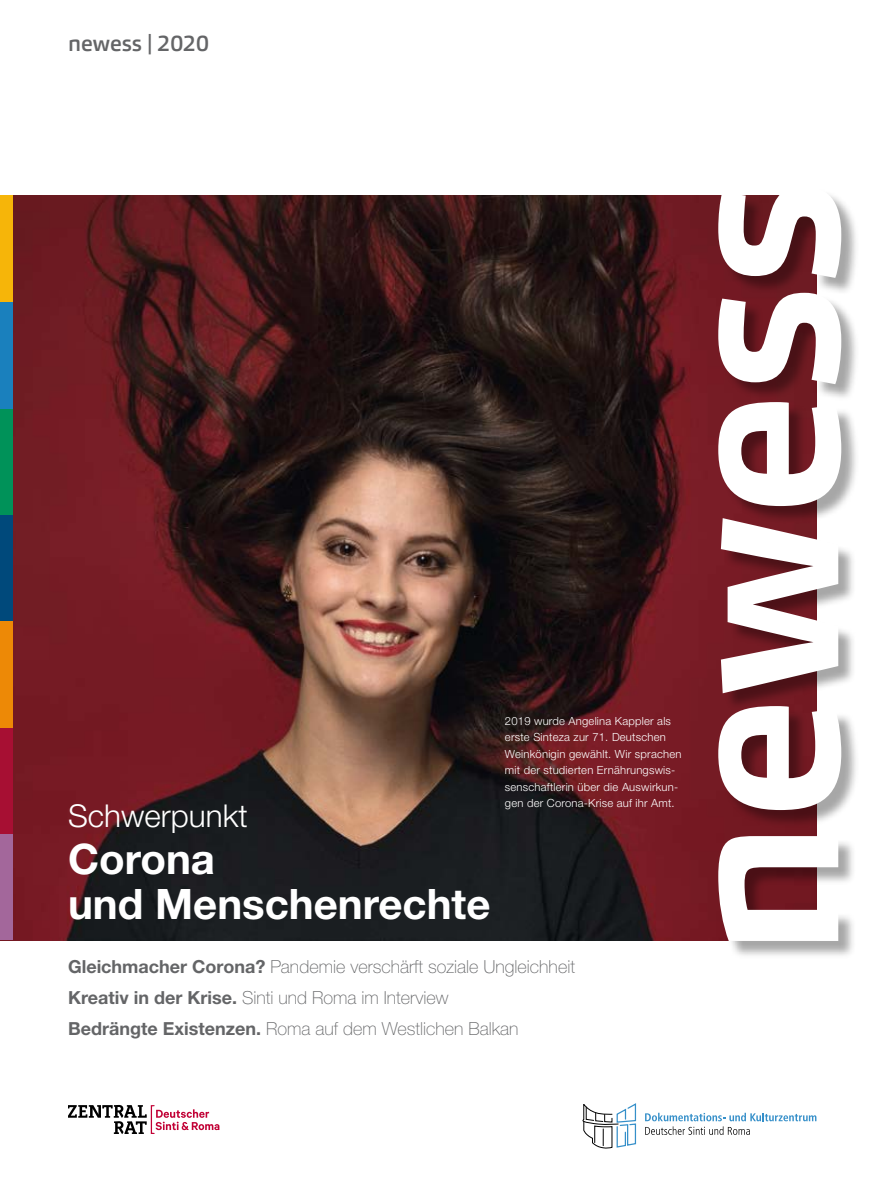
<style>
.page{position:relative;width:893px;height:1191px;background:#fff}
.page>*{position:absolute;margin:0;border:0;box-sizing:border-box;transform-origin:0 0}
._1_Verband_name{font:700 232.5px "Carnac";color:#fff}
._1_Verband_name-2{font:700 42px/45px "Helvetica Neue LT";color:#fff}
._1_Verband_name-3{font:300 31.5px "Helvetica Neue LT";color:#fff}
._1_Verband_name-4{font:500 22.5px "Carnac";color:#646567}
._1_Verband_name-5{font:100 18px "Helvetica Neue LT";color:#646567}
._5_Bu{font:300 11.25px/16.5px "Helvetica Neue LT";letter-spacing:.02em;color:#fff}
.s1{font-weight:700}
</style>
<div class="page">
<img style="left:13px;top:196px;width:708px;height:744px">
<div style="left:0;top:833px;width:13px;height:107px;background:#a3679b"></div>
<div style="left:0;top:727px;width:13px;height:106px;background:#a70f33"></div>
<div style="left:0;top:621px;width:13px;height:106px;background:#ed8906"></div>
<div style="left:0;top:514px;width:13px;height:107px;background:#00497b"></div>
<div style="left:0;top:408px;width:13px;height:106px;background:#009259"></div>
<div style="left:0;top:302px;width:13px;height:106px;background:#1a80bd"></div>
<div style="left:0;top:196px;width:13px;height:106px;background:#f6b509"></div>
<div style="left:721px;top:189px;width:139px;height:770px;background:#000;opacity:.35"></div>
<svg style="left:583px;top:1103px;width:54px;height:45px"></svg>
<svg style="left:645px;top:1112px;width:171px;height:22px"></svg>
<svg style="left:68px;top:1105px;width:151px;height:29px"></svg>
<p class="_1_Verband_name-4" style="left:68px;top:29px;width:143px">newess | 2020</p>
<p class="_1_Verband_name-3" style="left:68px;top:796px;width:181px">Schwerpunkt</p>
<p class="_1_Verband_name-2" style="left:68px;top:835px;width:424px">Corona<br>und Menschenrechte</p>
<p class="_5_Bu" style="left:505px;top:712px;width:178px">2019 wurde Angelina Kappler als erste Sinteza zur 71. Deutschen Weinkönigin gewählt. Wir sprachen mit der studierten Ernährungswis&shy;senschaftlerin über die Auswirkun&shy;gen der Corona-Krise auf ihr Amt.</p>
<p class="_1_Verband_name-5" style="left:68px;top:956px;width:508px"><span class="s1">Gleichmacher Corona?</span> Pandemie verschärft soziale Ungleichheit</p>
<p class="_1_Verband_name-5" style="left:68px;top:987px;width:382px"><span class="s1">Kreativ in der Krise.</span> Sinti und Roma im Interview</p>
<p class="_1_Verband_name-5" style="left:68px;top:1018px;width:452px"><span class="s1">Bedrängte Existenzen.</span> Roma auf dem Westlichen Balkan</p>
<p class="_1_Verband_name" style="left:608px;top:957px;width:778px;rotate:-90deg">newess</p>
</div>
